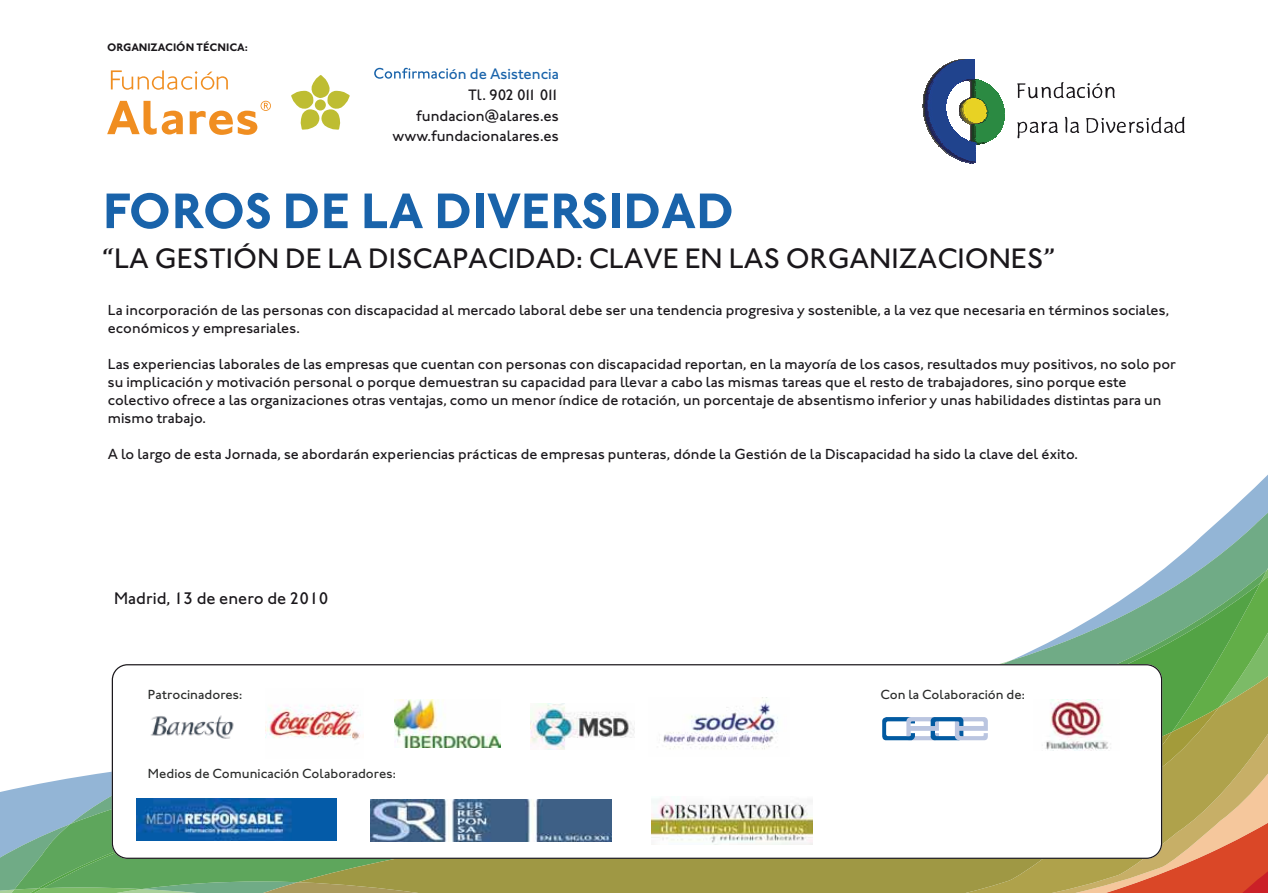
<style>
.page{position:relative;width:1268px;height:893px;background:#fff}
.page>*{position:absolute;margin:0;border:0;box-sizing:border-box;transform-origin:0 0}
.t1{font:700 51.45px "Johnston ITC Std";color:#1963aa}
.t2{font:500 28.95px "Johnston ITC Std";color:#1a171b}
.t3{font:500 17.25px "Johnston ITC Std";color:#1a171b}
.t4{font:500 15.6px/20.4px "Johnston ITC Std";color:#1a171b;text-align:right}
.t5{font:500 15.6px "Johnston ITC Std";color:#1963aa}
.t6{font:500 15px/18px "Johnston ITC Std";color:#1a171b}
.t7{font:500 13.65px "Johnston ITC Std";color:#2b2c2b}
.t8{font:700 11.25px "Johnston ITC Std";color:#1a171b}
</style>
<div class="page">
<svg style="left:0;top:485px;width:1267px;height:339px"></svg>
<svg style="left:1042px;top:676px;width:225px;height:217px;background:#76a74c"></svg>
<svg style="left:0;top:824px;width:1042px;height:69px;background:#8b9f55"></svg>
<svg style="left:1051px;top:707px;width:216px;height:186px;background:#c09452"></svg>
<svg style="left:111px;top:70px;width:117px;height:20px"></svg>
<svg style="left:107px;top:101px;width:76px;height:34px"></svg>
<svg style="left:190px;top:101px;width:81px;height:34px"></svg>
<svg style="left:291px;top:75px;width:58px;height:55px"></svg>
<svg style="left:374px;top:68px;width:74px;height:11px"></svg>
<svg style="left:112px;top:664px;width:1049px;height:195px"></svg>
<img style="left:144px;top:713px;width:95px;height:28px">
<img style="left:394px;top:699px;width:106px;height:49px">
<img style="left:266px;top:688px;width:98px;height:71px">
<img style="left:530px;top:703px;width:104px;height:47px">
<img style="left:648px;top:697px;width:141px;height:59px">
<svg style="left:882px;top:717px;width:105px;height:23px"></svg>
<img style="left:1033px;top:699px;width:86px;height:51px">
<img style="left:136px;top:798px;width:200px;height:42px">
<img style="left:370px;top:800px;width:241px;height:42px">
<img style="left:651px;top:797px;width:161px;height:48px">
<svg style="left:1017px;top:82px;width:97px;height:17px"></svg>
<svg style="left:1017px;top:122px;width:40px;height:16px"></svg>
<svg style="left:1064px;top:117px;width:15px;height:16px"></svg>
<svg style="left:1086px;top:117px;width:98px;height:17px"></svg>
<svg style="left:945px;top:59px;width:29px;height:6px"></svg>
<img style="left:930px;top:65px;width:44px;height:14px">
<img style="left:930px;top:79px;width:49px;height:2px">
<img style="left:929px;top:80px;width:37px;height:1px">
<img style="left:928px;top:81px;width:34px;height:1px">
<img style="left:928px;top:82px;width:32px;height:1px">
<img style="left:927px;top:83px;width:31px;height:1px">
<svg style="left:969px;top:80px;width:29px;height:16px"></svg>
<img style="left:961px;top:96px;width:43px;height:20px">
<img style="left:961px;top:116px;width:43px;height:3px">
<img style="left:962px;top:119px;width:42px;height:3px">
<img style="left:964px;top:121px;width:39px;height:2px">
<img style="left:966px;top:122px;width:37px;height:2px">
<img style="left:968px;top:123px;width:35px;height:2px">
<img style="left:970px;top:124px;width:32px;height:6px">
<img style="left:970px;top:129px;width:30px;height:2px">
<svg style="left:922px;top:84px;width:39px;height:54px"></svg>
<img style="left:932px;top:138px;width:33px;height:2px">
<img style="left:934px;top:140px;width:34px;height:2px">
<svg style="left:969px;top:131px;width:30px;height:11px"></svg>
<img style="left:935px;top:141px;width:52px;height:2px">
<img style="left:935px;top:142px;width:50px;height:2px">
<img style="left:936px;top:143px;width:47px;height:1px">
<img style="left:937px;top:144px;width:38px;height:3px">
<img style="left:939px;top:146px;width:36px;height:2px">
<img style="left:941px;top:148px;width:34px;height:2px">
<img style="left:943px;top:150px;width:32px;height:2px">
<svg style="left:946px;top:152px;width:29px;height:12px"></svg>
<p class="t8" style="left:107px;top:43px;width:142px">ORGANIZACIÓN TÉCNICA:</p>
<p class="t5" style="left:449px;top:67px;width:112px">ón de Asistencia</p>
<p class="t4" style="left:392px;top:87px;width:168px">Tl. 902 011 011 fundacion@alares.es www.fundacionalares.es</p>
<h1 class="t1" style="left:103px;top:191px;width:633px">FOROS DE LA DIVERSIDAD</h1>
<h2 class="t2" style="left:103px;top:248px;width:953px">“LA GESTIÓN DE LA DISCAPACIDAD: CLAVE EN LAS ORGANIZACIONES”</h2>
<p class="t6" style="left:108px;top:302px;width:1062px">La incorporación de las personas con discapacidad al mercado laboral debe ser una tendencia progresiva y sostenible, a la vez que necesaria en términos sociales, económicos y empresariales.</p>
<p class="t6" style="left:108px;top:356px;width:1069px">Las experiencias laborales de las empresas que cuentan con personas con discapacidad reportan, en la mayoría de los casos, resultados muy positivos, no solo por su implicación y motivación personal o porque demuestran su capacidad para llevar a cabo las mismas tareas que el resto de trabajadores, sino porque este colectivo ofrece a las organizaciones otras ventajas, como un menor índice de rotación, un porcentaje de absentismo inferior y unas habilidades distintas para un mismo trabajo.</p>
<p class="t6" style="left:108px;top:446px;width:971px">A lo largo de esta Jornada, se abordarán experiencias prácticas de empresas punteras, dónde la Gestión de la Discapacidad ha sido la clave del éxito.</p>
<p class="t3" style="left:114px;top:592px;width:216px">Madrid, 13 de enero de 2010</p>
<p class="t7" style="left:148px;top:689px;width:96px">Patrocinadores:</p>
<p class="t7" style="left:148px;top:769px;width:249px">Medios de Comunicación Colaboradores:</p>
<p class="t7" style="left:880px;top:689px;width:146px">Con la Colaboración de:</p>
</div>
